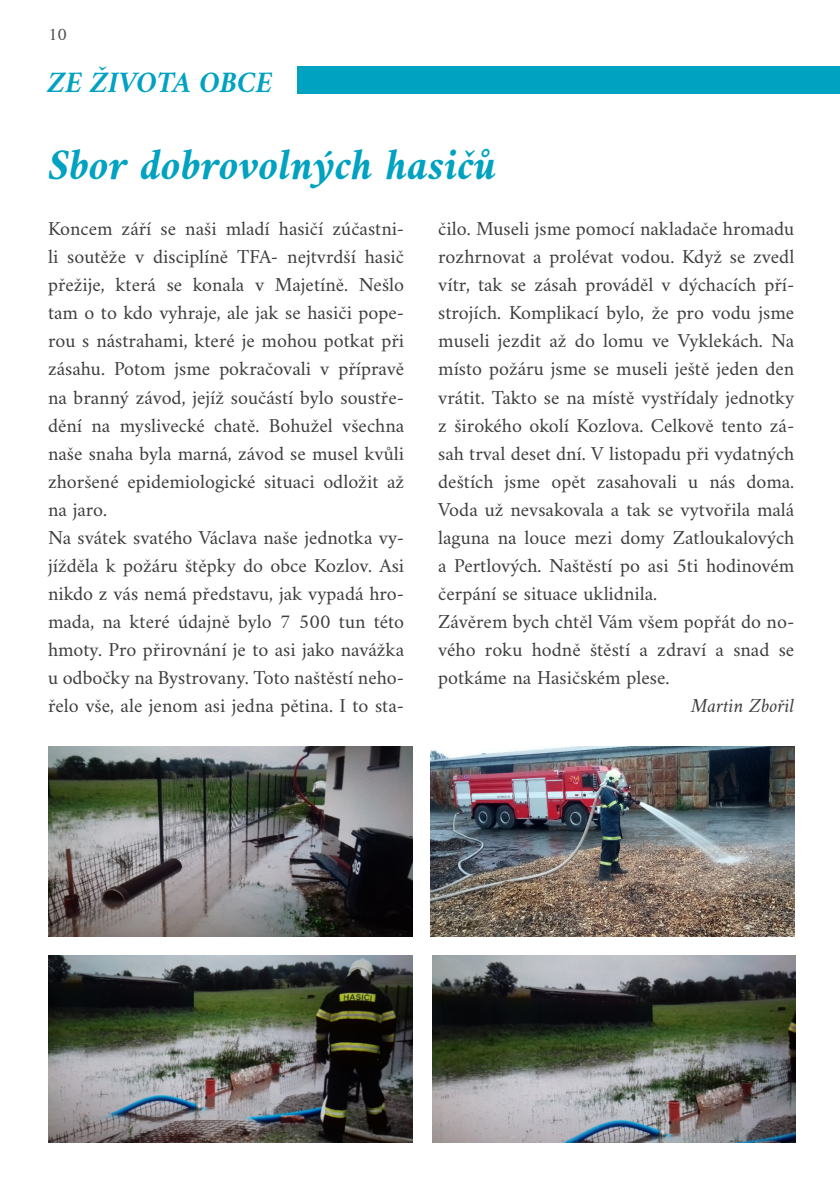
<style>
.page{position:relative;width:840px;height:1191px;background:#fff}
.page>*{position:absolute;margin:0;border:0;box-sizing:border-box;transform-origin:0 0}
.t1{font:italic 700 44px "Amiri";color:#00a2c1}
.t2{font:italic 700 30px "Amiri";color:#00a2c1}
.t3{font:20px/28px "Amiri";color:#3e3e3f}
.t4{font:italic 20px "Amiri";color:#3e3e3f}
.t5{font:18px "Amiri";color:#4b4c4d}
</style>
<div class="page">
<div style="left:298px;top:66px;width:541px;height:28px;background:#00a2c1"></div>
<img style="left:430px;top:746px;width:363px;height:190px">
<img style="left:48px;top:955px;width:364px;height:188px">
<img style="left:48px;top:746px;width:364px;height:190px">
<img style="left:432px;top:955px;width:362px;height:188px">
<p class="t5" style="left:48px;top:23px;width:21px">10</p>
<p class="t2" style="left:47px;top:64px;width:226px">ZE ŽIVOTA OBCE</p>
<p class="t1" style="left:48px;top:138px;width:450px">Sbor dobrovolných hasičů</p>
<p class="t3" style="left:48px;top:214px;width:357px">Koncem září se naši mladí hasičí zúčastni&shy;li soutěže v disciplíně TFA- nejtvrdší hasič přežije, která se konala v Majetíně. Nešlo tam o to kdo vyhraje, ale jak se hasiči pope&shy;rou s nástrahami, které je mohou potkat při zásahu. Potom jsme pokračovali v přípravě na branný závod, jejíž součástí bylo soustře&shy;dění na myslivecké chatě. Bohužel všechna naše snaha byla marná, závod se musel kvůli zhoršené epidemiologické situaci odložit až na jaro.<br>Na svátek svatého Václava naše jednotka vy&shy;jížděla k požáru štěpky do obce Kozlov. Asi nikdo z vás nemá představu, jak vypadá hro&shy;mada, na které údajně bylo 7 500 tun této hmoty. Pro přirovnání je to asi jako navážka u odbočky na Bystrovany. Toto naštěstí neho&shy;řelo vše, ale jenom asi jedna pětina. I to sta-</p>
<p class="t3" style="left:438px;top:214px;width:357px">čilo. Museli jsme pomocí nakladače hromadu</p>
<p class="t3" style="left:438px;top:242px;width:357px">rozhrnovat a prolévat vodou. Když se zvedl</p>
<p class="t3" style="left:438px;top:270px;width:357px">vítr, tak se zásah prováděl v dýchacích pří-</p>
<p class="t3" style="left:438px;top:298px;width:357px">strojích. Komplikací bylo, že pro vodu jsme</p>
<p class="t3" style="left:438px;top:326px;width:357px">museli jezdit až do lomu ve Vyklekách. Na</p>
<p class="t3" style="left:438px;top:354px;width:357px">místo požáru jsme se museli ještě jeden den</p>
<p class="t3" style="left:438px;top:382px;width:357px">vrátit. Takto se na místě vystřídaly jednotky</p>
<p class="t3" style="left:438px;top:410px;width:357px">z širokého okolí Kozlova. Celkově tento zá-</p>
<p class="t3" style="left:438px;top:438px;width:357px">sah trval deset dní. V listopadu při vydatných</p>
<p class="t3" style="left:438px;top:466px;width:357px">deštích jsme opět zasahovali u nás doma.</p>
<p class="t3" style="left:438px;top:494px;width:357px">Voda už nevsakovala a tak se vytvořila malá</p>
<p class="t3" style="left:438px;top:522px;width:357px">laguna na louce mezi domy Zatloukalových</p>
<p class="t3" style="left:438px;top:550px;width:357px">a Pertlových. Naštěstí po asi 5ti hodinovém</p>
<p class="t3" style="left:438px;top:578px;width:220px">čerpání se situace uklidnila.</p>
<p class="t3" style="left:438px;top:606px;width:357px">Závěrem bych chtěl Vám všem popřát do no-</p>
<p class="t3" style="left:438px;top:634px;width:357px">vého roku hodně štěstí a zdraví a snad se</p>
<p class="t3" style="left:438px;top:662px;width:233px">potkáme na Hasičském plese.</p>
<p class="t4" style="left:690px;top:693px;width:104px">Martin Zbořil</p>
</div>
